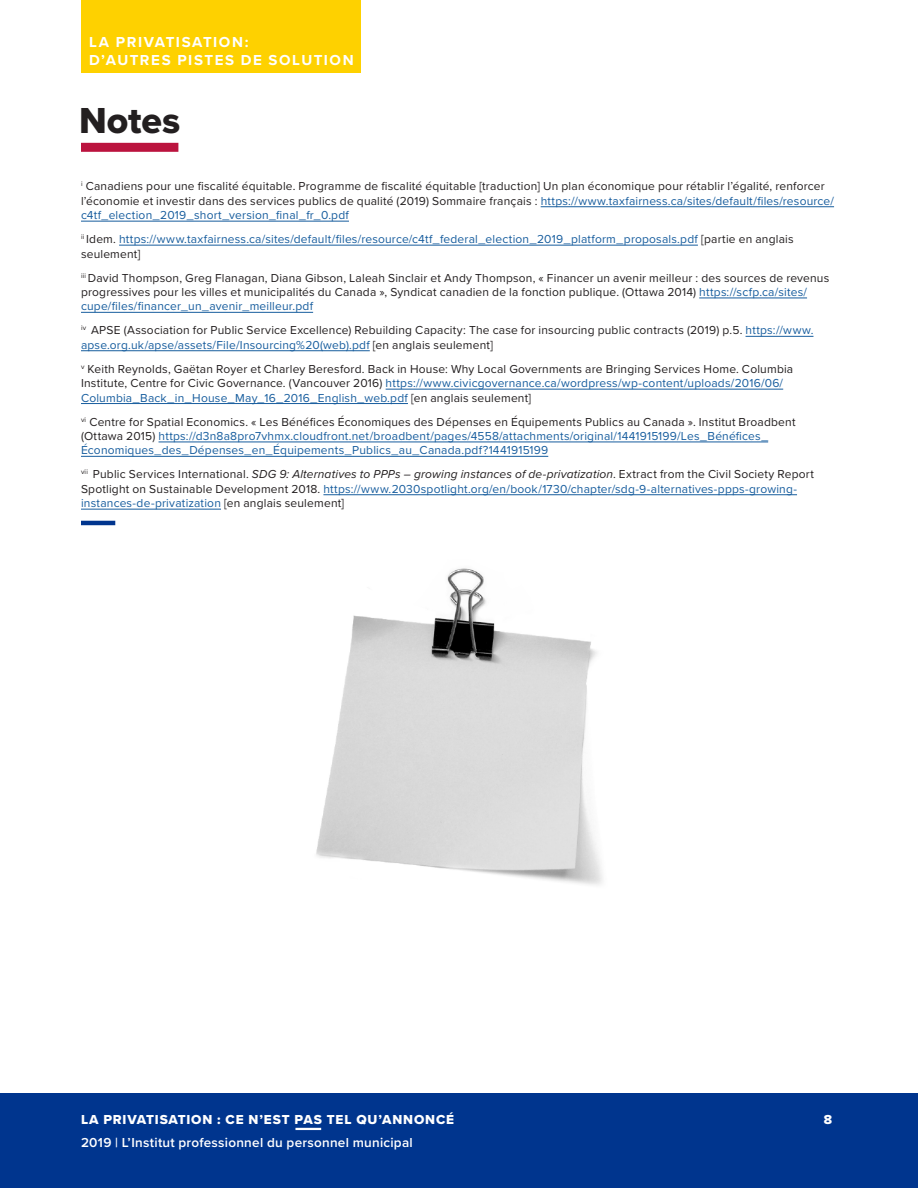
<style>
.page{position:relative;width:918px;height:1188px;background:#fff}
.page>*{position:absolute;margin:0;border:0;box-sizing:border-box;transform-origin:0 0}
.t1{font:37.5px "Proxima Nova Extrabld";letter-spacing:-.005em;color:#231f20}
.t2{font:700 15px/18px "Proxima Nova";letter-spacing:.105em;color:#fff}
.t3{font:600 13.5px "Proxima Nova";letter-spacing:.02em;color:#fff}
.t4{font:13.5px "Proxima Nova Extrabld";letter-spacing:.06em;color:#fff}
.t5{font:12px/14.4px "Proxima Nova";letter-spacing:.015em;color:#231f20}
.t6{font:12px/14.4px "Proxima Nova";letter-spacing:.015em;color:#175d9e}
.s1{color:#175d9e}
.s2{color:#231f20}
.s3{font-style:italic}
</style>
<div class="page">
<div style="left:0;top:1094px;width:918px;height:94px;background:#00358e"></div>
<div style="left:81px;top:0;width:280px;height:72px;background:#fed100"></div>
<hr style="left:295px;top:1128px;width:26px;height:2px;background:#fff">
<div style="left:81px;top:143px;width:97px;height:9px;background:#bb133e"></div>
<hr style="left:81px;top:521px;width:34px;height:4px;background:#00358e">
<hr style="left:541px;top:206px;width:293px;height:1px;background:#175d9e">
<hr style="left:81px;top:221px;width:268px;height:1px;background:#175d9e">
<hr style="left:119px;top:245px;width:579px;height:1px;background:#175d9e">
<hr style="left:699px;top:298px;width:108px;height:1px;background:#175d9e">
<hr style="left:81px;top:312px;width:232px;height:1px;background:#175d9e">
<hr style="left:746px;top:336px;width:67px;height:1px;background:#175d9e">
<hr style="left:81px;top:350px;width:289px;height:1px;background:#175d9e">
<hr style="left:386px;top:389px;width:397px;height:1px;background:#175d9e">
<hr style="left:81px;top:403px;width:327px;height:1px;background:#175d9e">
<hr style="left:159px;top:442px;width:609px;height:1px;background:#175d9e">
<hr style="left:81px;top:456px;width:467px;height:1px;background:#175d9e">
<hr style="left:323px;top:494px;width:474px;height:1px;background:#175d9e">
<hr style="left:81px;top:509px;width:140px;height:1px;background:#175d9e">
<img style="left:316px;top:568px;width:287px;height:317px">
<p class="t2" style="left:89px;top:32px;width:266px">LA PRIVATISATION:<br>D’AUTRES PISTES DE SOLUTION</p>
<p class="t1" style="left:79px;top:93px;width:103px">Notes</p>
<p class="t5" style="left:81px;top:179px;width:755px"><sup>i</sup> Canadiens pour une fiscalité équitable. Programme de fiscalité équitable [traduction] Un plan économique pour rétablir l’égalité, renforcer l’économie et investir dans des services publics de qualité (2019) Sommaire français : <span class="s1">https://www.taxfairness.ca/sites/default/files/resource/ c4tf_election_2019_short_version_final_fr_0.pdf</span></p>
<p class="t6" style="left:81px;top:232px;width:714px"><sup>ii</sup> <span class="s2">Idem.</span> https://www.taxfairness.ca/sites/default/files/resource/c4tf_federal_election_2019_platform_proposals.pdf <span class="s2">[partie en anglais seulement]</span></p>
<p class="t5" style="left:81px;top:270px;width:750px"><sup>iii</sup> David Thompson, Greg Flanagan, Diana Gibson, Laleah Sinclair et Andy Thompson, « Financer un avenir meilleur : des sources de revenus progressives pour les villes et municipalités du Canada », Syndicat canadien de la fonction publique. (Ottawa 2014) <span class="s1">https://scfp.ca/sites/ cupe/files/financer_un_avenir_meilleur.pdf</span></p>
<p class="t5" style="left:81px;top:323px;width:734px"><sup>iv</sup> APSE (Association for Public Service Excellence) Rebuilding Capacity: The case for insourcing public contracts (2019) p.5. <span class="s1">https://www. apse.org.uk/apse/assets/File/Insourcing%20(web).pdf</span> [en anglais seulement]</p>
<p class="t5" style="left:81px;top:361px;width:714px"><sup>v</sup> Keith Reynolds, Gaëtan Royer et Charley Beresford. Back in House: Why Local Governments are Bringing Services Home. Columbia<br>Institute, Centre for Civic Governance. (Vancouver 2016) <span class="s1">https://www.civicgovernance.ca/wordpress/wp-content/uploads/2016/06/<br>Columbia_Back_in_House_May_16_2016_English_web.pdf</span> [en anglais seulement]</p>
<p class="t6" style="left:81px;top:414px;width:716px"><sup>vi</sup> <span class="s2">Centre for Spatial Economics. « Les Bénéfices Économiques des Dépenses en Équipements Publics au Canada ». Institut Broadbent (Ottawa 2015)</span> https://d3n8a8pro7vhmx.cloudfront.net/broadbent/pages/4558/attachments/original/1441915199/Les_Bénéfices_<br>Économiques_des_Dépenses_en_Équipements_Publics_au_Canada.pdf?1441915199</p>
<p class="t5" style="left:81px;top:467px;width:734px"><sup>vii</sup> Public Services International. <span class="s3">SDG 9: Alternatives to PPPs – growing instances of de-privatization</span>. Extract from the Civil Society Report<br>Spotlight on Sustainable Development 2018. <span class="s1">https://www.2030spotlight.org/en/book/1730/chapter/sdg-9-alternatives-ppps-growing&shy;instances-de-privatization</span> [en anglais seulement]</p>
<p class="t4" style="left:81px;top:1110px;width:375px">LA PRIVATISATION : CE N’EST PAS TEL QU’ANNONCÉ</p>
<p class="t3" style="left:81px;top:1132px;width:333px">2019 | L’Institut professionnel du personnel municipal</p>
<p class="t4" style="left:824px;top:1110px;width:10px">8</p>
</div>
